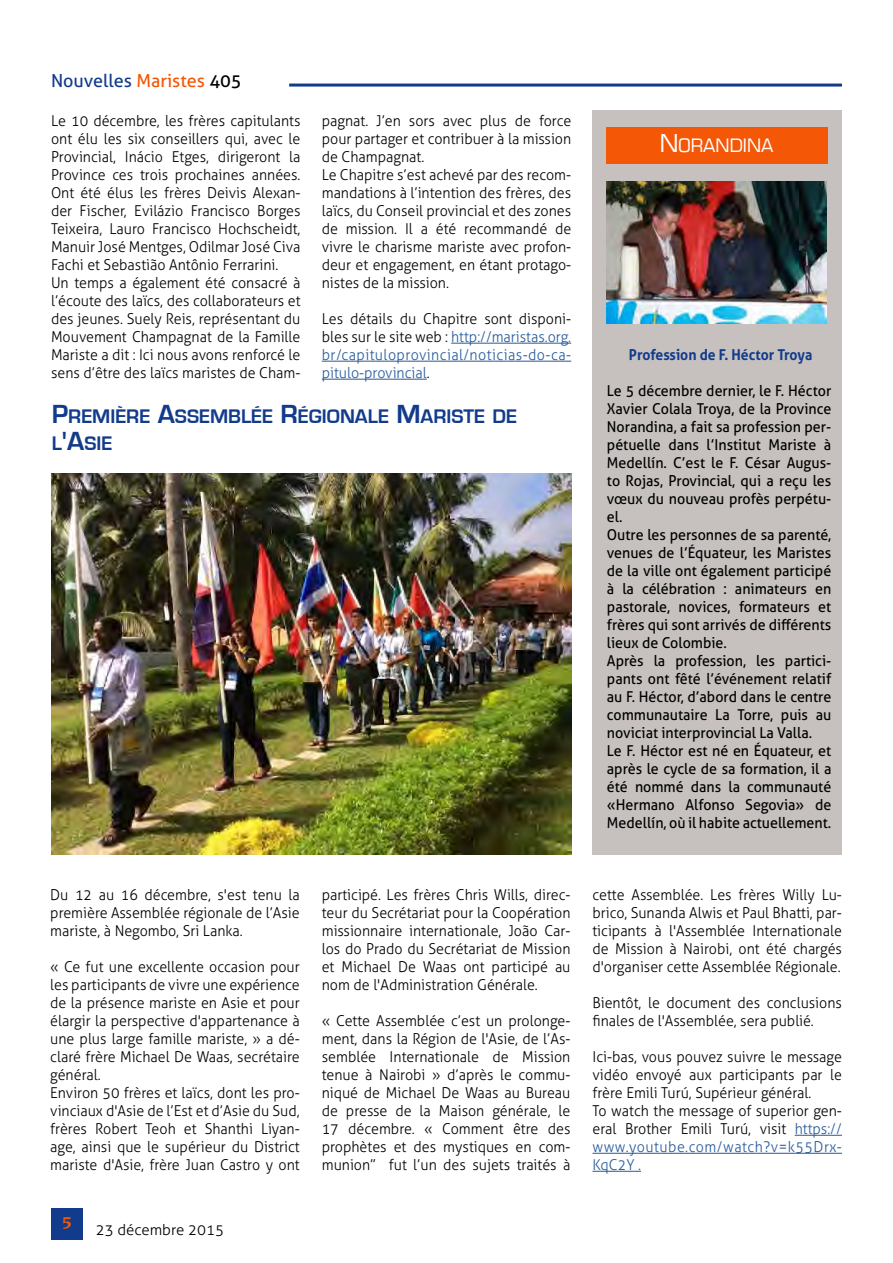
<style>
.page{position:relative;width:893px;height:1263px;background:#fff}
.page>*{position:absolute;margin:0;border:0;box-sizing:border-box;transform-origin:0 0}
.t1{font:700 20.25px/27px "Eurostile";color:#123b8b}
.t2{font:18px "Aller";color:#123b8b}
.t3{font:18px "Eurostile";color:#fff}
.t4{font:700 18px "Novarese IT Cby BT";color:#f45706}
.t5{font:300 15px/18px "Aller";color:#000;scale:.95 1}
.t6{font:15px/18px "Aller";color:#000;scale:.95 1}
.t7{font:300 15px/18px "Aller";letter-spacing:.03em;color:#275b9b;text-align:justify;scale:.95 1}
.t8{font:700 15px "Aller";color:#123b8b;scale:.93 1}
.t9{font:300 15px "Aller";color:#000}
.s1{color:#f45706}
.s2{color:#000}
.s3{font-size:27px}
.s4{font-size:24px}
.s5{color:#275b9b}
</style>
<div class="page">
<hr style="left:289px;top:84px;width:553px;height:3px;background:#123b8b">
<div style="left:51px;top:1208px;width:32px;height:31px;background:#123b8b"></div>
<div style="left:592px;top:111px;width:250px;height:744px;background:#c6c1bf"></div>
<div style="left:606px;top:128px;width:222px;height:36px;background:#f45706"></div>
<hr style="left:451px;top:343px;width:120px;height:1px;background:#275b9b">
<hr style="left:322px;top:361px;width:249px;height:1px;background:#275b9b">
<hr style="left:322px;top:379px;width:105px;height:1px;background:#275b9b">
<img style="left:52px;top:473px;width:519px;height:382px">
<img style="left:607px;top:182px;width:219px;height:142px">
<hr style="left:795px;top:1135px;width:47px;height:1px;background:#275b9b">
<hr style="left:592px;top:1153px;width:250px;height:1px;background:#275b9b">
<hr style="left:592px;top:1171px;width:49px;height:1px;background:#275b9b">
<p class="t2" style="left:51px;top:69px;width:192px">Nouvelles <span class="s1">Maristes</span> <span class="s2">405</span></p>
<p class="t5" style="left:51px;top:112px;width:264px">Le 10 décembre, les frères capitulants ont élu les six conseillers qui, avec le Provincial, Inácio Etges, dirigeront la Province ces trois prochaines années.<br>Ont été élus les frères Deivis Alexan&shy;der Fischer, Evilázio Francisco Borges Teixeira, Lauro Francisco Hochscheidt, Manuir José Mentges, Odilmar José Civa Fachi et Sebastião Antônio Ferrarini.<br>Un temps a également été consacré à l’écoute des laïcs, des collaborateurs et des jeunes. Suely Reis, représentant du Mouvement Champagnat de la Famille Mariste a dit : Ici nous avons renforcé le sens d’être des laïcs maristes de Cham-</p>
<p class="t5" style="left:322px;top:112px;width:264px">pagnat. J’en sors avec plus de force pour partager et contribuer à la mission de Champagnat.<br>Le Chapitre s’est achevé par des recom&shy;mandations à l’intention des frères, des laïcs, du Conseil provincial et des zones de mission. Il a été recommandé de vivre le charisme mariste avec profon&shy;deur et engagement, en étant protago&shy;nistes de la mission.</p>
<p class="t7" style="left:322px;top:310px;width:264px"><span class="s2">Les détails du Chapitre sont disponi&shy;bles sur le site web :</span> http://maristas.org. br/capituloprovincial/noticias-do-ca&shy;pitulo-provincial<span class="s2">.</span></p>
<h1 class="t1" style="left:52px;top:403px;width:467px"><span class="s3">P</span>REMIÈRE <span class="s3">A</span>SSEMBLÉE <span class="s3">R</span>ÉGIONALE <span class="s3">M</span>ARISTE DE<br>L<span class="s3">'A</span>SIE</h1>
<p class="t3" style="left:660px;top:135px;width:115px"><span class="s4">N</span>ORANDINA</p>
<p class="t8" style="left:629px;top:345px;width:199px">Profession de F. Héctor Troya</p>
<p class="t6" style="left:607px;top:382px;width:238px">Le 5 décembre dernier, le F. Héctor<br>Xavier Colala Troya, de la Province<br>Norandina, a fait sa profession per&shy;pétuelle dans l’Institut Mariste à<br>Medellín. C’est le F. César Augus&shy;to Rojas, Provincial, qui a reçu les vœux du nouveau profès perpétu&shy;el.<br>Outre les personnes de sa parenté, venues de l’Équateur, les Maristes de la ville ont également participé à la célébration : animateurs en pastorale, novices, formateurs et frères qui sont arrivés de différents lieux de Colombie.<br>Après la profession, les partici&shy;pants ont fêté l’événement relatif au F. Héctor, d’abord dans le centre communautaire La Torre, puis au noviciat interprovincial La Valla.<br>Le F. Héctor est né en Équateur, et après le cycle de sa formation, il a été nommé dans la communauté «Hermano Alfonso Segovia» de<br>Medellín, où il habite actuellement.</p>
<p class="t5" style="left:50px;top:886px;width:264px;text-align:justify">Du 12 au 16 décembre, s'est tenu la première Assemblée régionale de l’Asie mariste, à Negombo, Sri Lanka.</p>
<p class="t5" style="left:50px;top:958px;width:264px">« Ce fut une excellente occasion pour les participants de vivre une expérience de la présence mariste en Asie et pour élargir la perspective d'appartenance à une plus large famille mariste, » a dé&shy;claré frère Michael De Waas, secrétaire général.<br>Environ 50 frères et laïcs, dont les pro&shy;vinciaux d'Asie de l’Est et d’Asie du Sud, frères Robert Teoh et Shanthi Liyan&shy;age, ainsi que le supérieur du District mariste d'Asie, frère Juan Castro y ont</p>
<p class="t4" style="left:62px;top:1212px;width:12px">5</p>
<p class="t9" style="left:96px;top:1220px;width:130px">23 décembre 2015</p>
<p class="t5" style="left:322px;top:886px;width:263px;text-align:justify">participé. Les frères Chris Wills, direc&shy;teur du Secrétariat pour la Coopération missionnaire internationale, João Car&shy;los do Prado du Secrétariat de Mission et Michael De Waas ont participé au nom de l'Administration Générale.</p>
<p class="t5" style="left:322px;top:1012px;width:263px;text-align:justify">« Cette Assemblée c’est un prolonge&shy;ment, dans la Région de l'Asie, de l’As&shy;semblée Internationale de Mission tenue à Nairobi » d’après le commu&shy;niqué de Michael De Waas au Bureau de presse de la Maison générale, le 17 décembre. « Comment être des prophètes et des mystiques en com&shy;munion” fut l’un des sujets traités à</p>
<p class="t5" style="left:592px;top:886px;width:264px;text-align:justify">cette Assemblée. Les frères Willy Lu&shy;brico, Sunanda Alwis et Paul Bhatti, par&shy;ticipants à l'Assemblée Internationale de Mission à Nairobi, ont été chargés d'organiser cette Assemblée Régionale.</p>
<p class="t5" style="left:592px;top:994px;width:264px">Bientôt, le document des conclusions finales de l'Assemblée, sera publié.</p>
<p class="t5" style="left:592px;top:1048px;width:264px">Ici-bas, vous pouvez suivre le message vidéo envoyé aux participants par le frère Emili Turú, Supérieur général.<br>To watch the message of superior gen&shy;eral Brother Emili Turú, visit <span class="s5">https:// www.youtube.com/watch?v=k55Drx-KqC2Y .</span></p>
</div>
